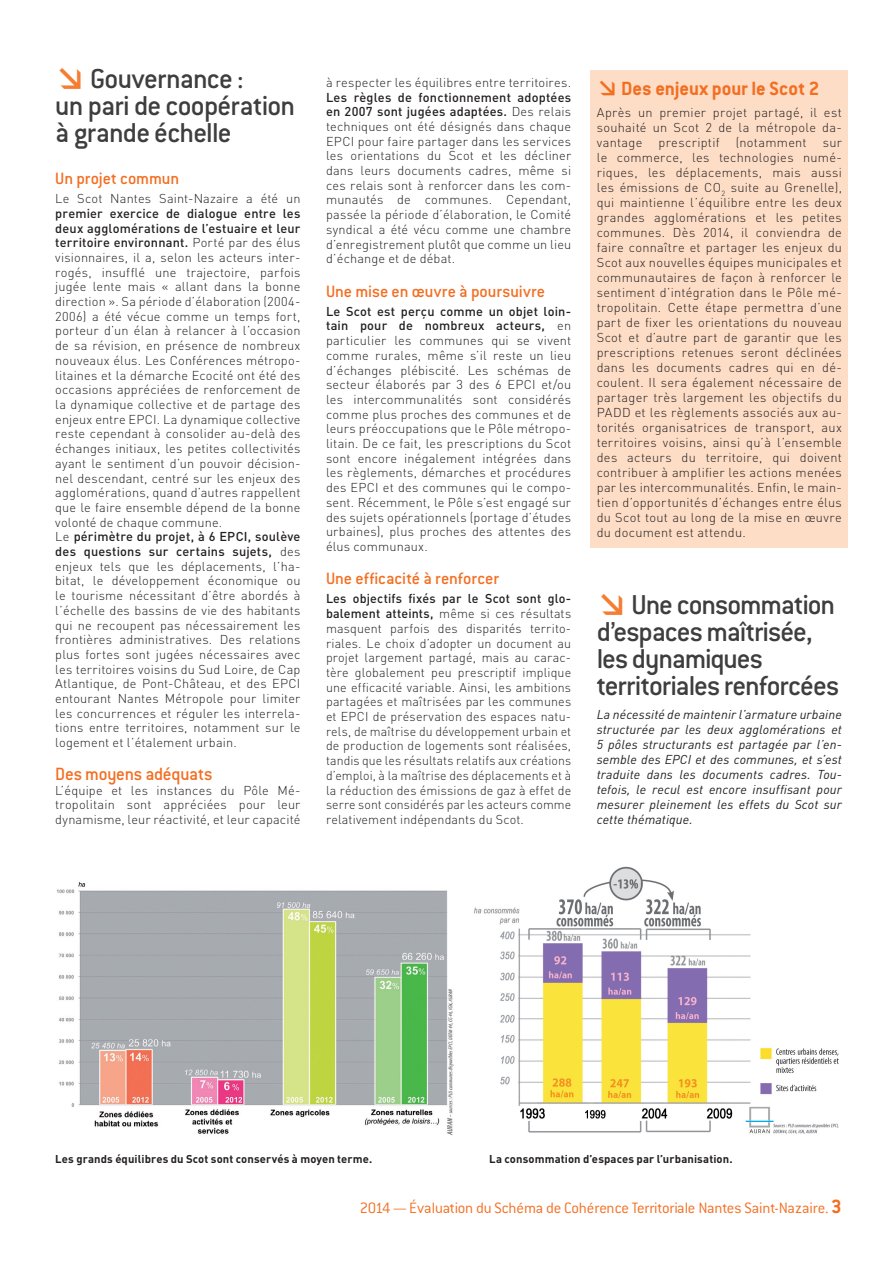
<style>
.page{position:relative;width:893px;height:1263px;background:#fff}
.page>*{position:absolute;margin:0;border:0;box-sizing:border-box;transform-origin:0 0}
.TITRE_1{font:500 30px/27px "Conduit ITC";letter-spacing:-.03em;color:#3e3e3f}
.TITRE_ENJEUX{font:700 21px "Conduit ITC";color:#f36e21}
.TEXTE_COURANT-ESPACE{font:500 19.5px "Conduit ITC";letter-spacing:-.01em;color:#f36e21}
.TITRE_2{font:500 18px "Conduit ITC";color:#f36e21}
.t1{font:300 16.5px "Conduit ITC";letter-spacing:-.01em;color:#f36e21}
.TEXTE_COURANT{font:300 12.75px/14.7px "DIN";letter-spacing:.015em;color:#231f20;text-align:justify}
.TEXTE_COURANT-ESPACE-2{font:300 12.75px/14.7px "DIN";letter-spacing:.01em;color:#231f20;text-align:justify}
.INTRO_TEXTE_CHAPITRE{font:italic 12.75px/15px "DIN";letter-spacing:.01em;color:#231f20;text-align:justify}
.Legendes_droite{font:700 11.25px "DIN";letter-spacing:.01em;color:#231f20}
.s1{font-family:"DINOT";font-weight:700;color:#f47d32}
.s2{font-weight:500}
.s3{font-family:"DINOT"}
.s4{font-weight:700;font-size:21px}
</style>
<div class="page">
<div style="left:591px;top:70px;width:257px;height:477px;background:#fdddc6"></div>
<img style="left:56px;top:881px;width:398px;height:254px">
<img style="left:474px;top:866px;width:365px;height:268px">
<p class="TITRE_1" style="left:55px;top:65px;width:241px"><span class="s1">↘</span> Gouvernance :<br>un pari de coopération à grande échelle</p>
<p class="TITRE_2" style="left:55px;top:168px;width:126px">Un projet commun</p>
<p class="TEXTE_COURANT" style="left:55px;top:191px;width:247px">Le Scot Nantes Saint-Nazaire a été un <span class="s2">premier exercice de dialogue entre les deux agglomérations de l’estuaire et leur territoire environnant.</span> Porté par des élus visionnaires, il a, selon les acteurs inter&shy;rogés, insufflé une trajectoire, parfois jugée lente mais « allant dans la bonne direction ». Sa période d’élaboration (2004- 2006) a été vécue comme un temps fort, porteur d’un élan à relancer à l’occasion de sa révision, en présence de nombreux nouveaux élus. Les Conférences métropo&shy;litaines et la démarche Ecocité ont été des occasions appréciées de renforcement de la dynamique collective et de partage des enjeux entre EPCI. La dynamique collective reste cependant à consolider au-delà des échanges initiaux, les petites collectivités ayant le sentiment d’un pouvoir décision&shy;nel descendant, centré sur les enjeux des agglomérations, quand d’autres rappellent que le faire ensemble dépend de la bonne volonté de chaque commune.</p>
<p class="TEXTE_COURANT" style="left:55px;top:529px;width:247px">Le <span class="s2">périmètre du projet, à 6 EPCI, soulève des questions sur certains sujets,</span> des enjeux tels que les déplacements, l’ha&shy;bitat, le développement économique ou le tourisme nécessitant d’être abordés à l’échelle des bassins de vie des habitants qui ne recoupent pas nécessairement les frontières administratives. Des relations plus fortes sont jugées nécessaires avec les territoires voisins du Sud Loire, de Cap Atlantique, de Pont-Château, et des EPCI entourant Nantes Métropole pour limiter les concurrences et réguler les interrela&shy;tions entre territoires, notamment sur le logement et l’étalement urbain.</p>
<p class="TEXTE_COURANT-ESPACE" style="left:55px;top:763px;width:159px">Des moyens adéquats</p>
<p class="TEXTE_COURANT" style="left:55px;top:782px;width:247px">L’équipe et les instances du Pôle Mé&shy;tropolitain sont appréciées pour leur dynamisme, leur réactivité, et leur capacité</p>
<p class="TEXTE_COURANT" style="left:326px;top:74px;width:247px">à respecter les équilibres entre territoires.<br><span class="s2">Les règles de fonctionnement adoptées en 2007 sont jugées adaptées.</span> Des relais techniques ont été désignés dans chaque EPCI pour faire partager dans les services les orientations du Scot et les décliner dans leurs documents cadres, même si ces relais sont à renforcer dans les com&shy;munautés de communes. Cependant, passée la période d’élaboration, le Comité syndical a été vécu comme une chambre d’enregistrement plutôt que comme un lieu d’échange et de débat.</p>
<p class="TITRE_2" style="left:326px;top:281px;width:221px">Une mise en œuvre à poursuivre</p>
<p class="TEXTE_COURANT" style="left:326px;top:303px;width:247px"><span class="s2">Le Scot est perçu comme un objet loin&shy;tain pour de nombreux acteurs,</span> en particulier les communes qui se vivent comme rurales, même s’il reste un lieu d’échanges plébiscité. Les schémas de secteur élaborés par 3 des 6 EPCI et/ou les intercommunalités sont considérés comme plus proches des communes et de leurs préoccupations que le Pôle métropo&shy;litain. De ce fait, les prescriptions du Scot sont encore inégalement intégrées dans les règlements, démarches et procédures des EPCI et des communes qui le compo&shy;sent. Récemment, le Pôle s’est engagé sur des sujets opérationnels (portage d’études urbaines), plus proches des attentes des élus communaux.</p>
<p class="TITRE_2" style="left:326px;top:569px;width:174px">Une efficacité à renforcer</p>
<p class="TEXTE_COURANT-ESPACE-2" style="left:326px;top:591px;width:247px"><span class="s2">Les objectifs fixés par le Scot sont glo&shy;balement atteints,</span> même si ces résultats masquent parfois des disparités territo&shy;riales. Le choix d’adopter un document au projet largement partagé, mais au carac&shy;tère globalement peu prescriptif implique une efficacité variable. Ainsi, les ambitions partagées et maîtrisées par les communes et EPCI de préservation des espaces natu&shy;rels, de maîtrise du développement urbain et de production de logements sont réalisées, tandis que les résultats relatifs aux créations d’emploi, à la maîtrise des déplacements et à la réduction des émissions de gaz à effet de serre sont considérés par les acteurs comme relativement indépendants du Scot.</p>
<p class="TITRE_ENJEUX" style="left:597px;top:76px;width:224px"><span class="s3">↘</span> Des enjeux pour le Scot 2</p>
<p class="TEXTE_COURANT" style="left:597px;top:104px;width:247px">Après un premier projet partagé, il est souhaité un Scot 2 de la métropole da&shy;vantage</p>
<p class="TEXTE_COURANT" style="left:658px;top:134px;width:63px">prescriptif</p>
<p class="TEXTE_COURANT" style="left:736px;top:134px;width:72px">(notamment</p>
<p class="TEXTE_COURANT" style="left:597px;top:134px;width:247px;text-indent:226px">sur le commerce, les technologies numé&shy;riques, les déplacements, mais aussi les émissions de CO<sub>2</sub> suite au Grenelle), qui maintienne l’équilibre entre les deux grandes agglomérations et les petites communes. Dès 2014, il conviendra de faire connaître et partager les enjeux du Scot aux nouvelles équipes municipales et communautaires de façon à renforcer le sentiment d’intégration dans le Pôle mé&shy;tropolitain. Cette étape permettra d’une part de fixer les orientations du nouveau Scot et d’autre part de garantir que les prescriptions retenues seront déclinées dans les documents cadres qui en dé&shy;coulent. Il sera également nécessaire de partager très largement les objectifs du PADD et les règlements associés aux au&shy;torités organisatrices de transport, aux territoires voisins, ainsi qu’à l’ensemble des acteurs du territoire, qui doivent contribuer à amplifier les actions menées par les intercommunalités. Enfin, le main&shy;tien d’opportunités d’échanges entre élus du Scot tout au long de la mise en œuvre du document est attendu.</p>
<p class="TITRE_1" style="left:597px;top:591px;width:244px"><span class="s1">↘</span> Une consommation d’espaces maîtrisée, les dynamiques territoriales renforcées</p>
<p class="INTRO_TEXTE_CHAPITRE" style="left:597px;top:707px;width:247px">La nécessité de maintenir l’armature urbaine structurée par les deux agglomérations et 5 pôles structurants est partagée par l’en&shy;semble des EPCI et des communes, et s’est traduite dans les documents cadres. Tou&shy;tefois, le recul est encore insuffisant pour mesurer pleinement les effets du Scot sur cette thématique.</p>
<p class="Legendes_droite" style="left:55px;top:1151px;width:319px">Les grands équilibres du Scot sont conservés à moyen terme.</p>
<p class="Legendes_droite" style="left:489px;top:1151px;width:245px">La consommation d’espaces par l’urbanisation.</p>
<p class="t1" style="left:360px;top:1198px;width:484px">2014 — Évaluation du Schéma de Cohérence Territoriale Nantes Saint-Nazaire. <span class="s4">3</span></p>
</div>
